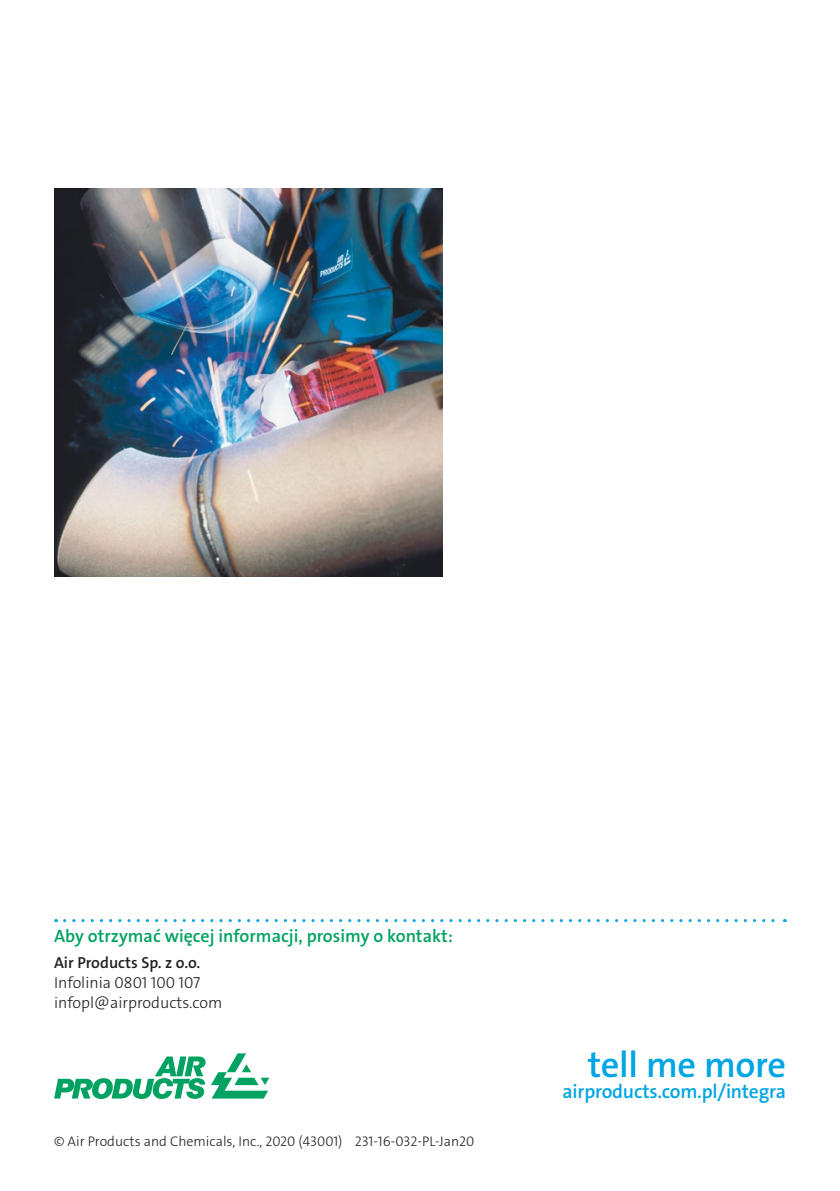
<style>
.page{position:relative;width:840px;height:1191px;background:#fff}
.page>*{position:absolute;margin:0;border:0;box-sizing:border-box;transform-origin:0 0}
.t1{font:600 36.4px "The Sans LF";letter-spacing:-.01em;color:#00a5e3}
.t2{font:600 19.6px "The Sans LF";letter-spacing:-.01em;color:#00a5e3}
.For_more_information{font:600 18px "The Sans LF";color:#00a261}
.Address__contact_inf{font:300 16px "The Sans LF";color:#231f20}
.Address__contact_inf-2{font:600 16px "The Sans LF";color:#231f20}
.Copyright{font:300 14px "The Sans LF";color:#231f20}
</style>
<div class="page">
<svg style="left:64px;top:919px;width:721px;height:3px"></svg>
<svg style="left:211px;top:1053px;width:58px;height:45px"></svg>
<svg style="left:54px;top:1056px;width:151px;height:43px"></svg>
<img style="left:54px;top:189px;width:388px;height:388px">
<p class="For_more_information" style="left:54px;top:924px;width:400px">Aby otrzymać więcej informacji, prosimy o kontakt:</p>
<p class="Address__contact_inf-2" style="left:54px;top:952px;width:148px">Air Products Sp. z o.o.</p>
<p class="Address__contact_inf" style="left:54px;top:972px;width:148px">Infolinia 0801 100 107</p>
<p class="Address__contact_inf" style="left:54px;top:992px;width:170px">infopl@airproducts.com</p>
<p class="Copyright" style="left:54px;top:1132px;width:421px">© Air Products and Chemicals, Inc., 2020 (43001) 231-16-032-PL-Jan20</p>
<p class="t1" style="left:587px;top:1041px;width:200px">tell me more</p>
<p class="t2" style="left:562px;top:1078px;width:225px">airproducts.com.pl/integra</p>
</div>
